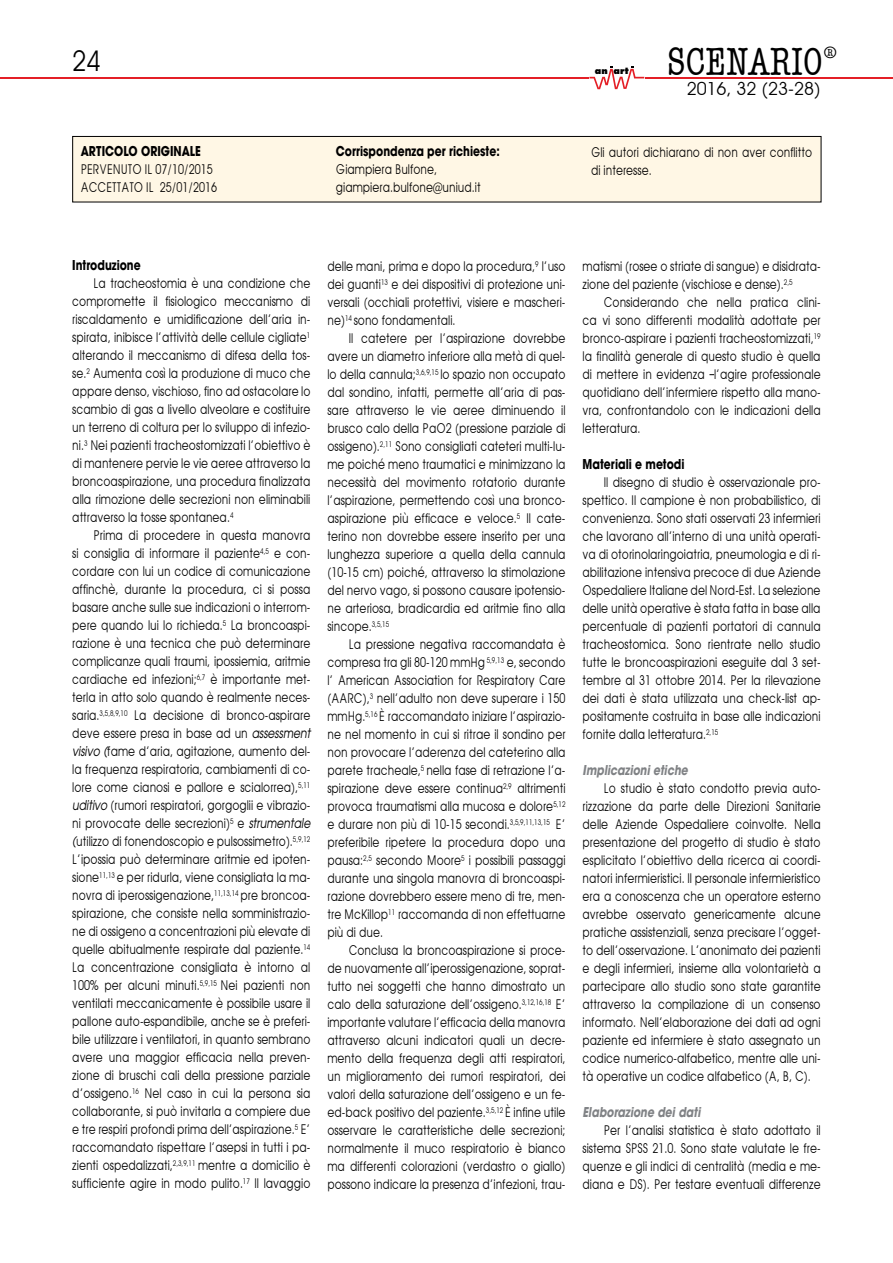
<style>
.page{position:relative;width:893px;height:1263px;background:#fff}
.page>*{position:absolute;margin:0;border:0;box-sizing:border-box;transform-origin:0 0}
.t1{font:condensed 40.5px "American Typewriter";color:#000;scale:.95 1}
.t2{font:28.5px "Avant Garde";color:#000;scale:.9 1}
.t3{font:18px "Avant Garde";color:#000}
.t4{font:13.5px/18px "Avant Garde";color:#000;text-align:justify;scale:.8 1}
.t5{font:700 13.5px "Avant Garde";color:#000;scale:.8 1}
.t6{font:italic 700 13.5px "Avant Garde";color:#808285;scale:.8 1}
.t7{font:800 9px "Futura";color:#000}
.s1{font-size:30px}
.s2{font-style:italic}
</style>
<div class="page">
<svg style="left:589px;top:66px;width:55px;height:23px"></svg>
<hr style="left:646px;top:77px;width:247px;height:1px;background:#e41f26">
<hr style="left:0;top:77px;width:588px;height:1px;background:#e41f26">
<div style="left:73px;top:136px;width:748px;height:66px;background:#fff7e5"></div>
<div style="left:72px;top:136px;width:749px;height:66px;border:1px solid #000"></div>
<h2 class="t2" style="left:72px;top:44px;width:33px">24</h2>
<p class="t5" style="left:81px;top:142px;width:152px">ARTICOLO ORIGINALE</p>
<p class="t4" style="left:81px;top:160px;width:172px">PERVENUTO IL 07/10/2015<br>ACCETTATO IL 25/01/2016</p>
<p class="t5" style="left:336px;top:142px;width:206px">Corrispondenza per richieste:</p>
<p class="t4" style="left:336px;top:160px;width:182px">Giampiera Bulfone, giampiera.bulfone@uniud.it</p>
<p class="t7" style="left:595px;top:65px;width:35px">an art</p>
<h1 class="t1" style="left:667px;top:39px;width:181px">SCENARIO<span class="s1">®</span></h1>
<h3 class="t3" style="left:687px;top:78px;width:135px">2016, 32 (23-28)</h3>
<p class="t4" style="left:591px;top:143px;width:278px">Gli autori dichiarano di non aver conflitto di interesse.</p>
<p class="t5" style="left:72px;top:257px;width:87px">Introduzione</p>
<p class="t4" style="left:72px;top:274px;width:299px;text-indent:21px">La tracheostomia è una condizione che compromette il fisiologico meccanismo di riscaldamento e umidificazione dell’aria in&shy;spirata, inibisce l’attività delle cellule cigliate<sup>1 </sup>alterando il meccanismo di difesa della tos&shy;se.<sup>2</sup> Aumenta così la produzione di muco che appare denso, vischioso, fino ad ostacolare lo scambio di gas a livello alveolare e costituire un terreno di coltura per lo sviluppo di infezio&shy;ni.<sup>3</sup> Nei pazienti tracheostomizzati l’obiettivo è di mantenere pervie le vie aeree attraverso la broncoaspirazione, una procedura finalizzata alla rimozione delle secrezioni non eliminabili attraverso la tosse spontanea.<sup>4</sup></p>
<p class="t4" style="left:72px;top:526px;width:299px;text-indent:21px">Prima di procedere in questa manovra si consiglia di informare il paziente<sup>4,5</sup> e con&shy;cordare con lui un codice di comunicazione affinchè, durante la procedura, ci si possa basare anche sulle sue indicazioni o interrom&shy;pere quando lui lo richieda.<sup>5</sup> La broncoaspi&shy;razione è una tecnica che può determinare complicanze quali traumi, ipossiemia, aritmie cardiache ed infezioni;<sup>6,7</sup> è importante met&shy;terla in atto solo quando è realmente neces&shy;saria.<sup>3,5,8,9,10</sup> La decisione di bronco-aspirare deve essere presa in base ad un <span class="s2">assessment visivo (</span>fame d’aria, agitazione, aumento del&shy;la frequenza respiratoria, cambiamenti di co&shy;lore come cianosi e pallore e scialorrea),<sup>5,11 </sup><span class="s2">uditivo</span> (rumori respiratori, gorgoglii e vibrazio&shy;ni provocate delle secrezioni)<sup>5</sup> e <span class="s2">strumentale (</span>utilizzo di fonendoscopio e pulsossimetro).<sup>5,9,12<br></sup>L’ipossia può determinare aritmie ed ipoten&shy;sione<sup>11,13</sup> e per ridurla, viene consigliata la ma&shy;novra di iperossigenazione,<sup>11,13,14</sup> pre broncoa&shy;spirazione, che consiste nella somministrazio&shy;ne di ossigeno a concentrazioni più elevate di quelle abitualmente respirate dal paziente.<sup>14<br></sup>La concentrazione consigliata è intorno al 100% per alcuni minuti.<sup>5,9,15</sup> Nei pazienti non ventilati meccanicamente è possibile usare il pallone auto-espandibile, anche se è preferi&shy;bile utilizzare i ventilatori, in quanto sembrano avere una maggior efficacia nella preven&shy;zione di bruschi cali della pressione parziale d’ossigeno.<sup>16</sup> Nel caso in cui la persona sia collaborante, si può invitarla a compiere due e tre respiri profondi prima dell’aspirazione.<sup>5</sup> E’ raccomandato rispettare l’asepsi in tutti i pa&shy;zienti ospedalizzati,<sup>2,3,9,11</sup> mentre a domicilio è sufficiente agire in modo pulito.<sup>17</sup> Il lavaggio</p>
<p class="t4" style="left:327px;top:257px;width:299px">delle mani, prima e dopo la procedura,<sup>9</sup> l’uso dei guanti<sup>13</sup> e dei dispositivi di protezione uni&shy;versali (occhiali protettivi, visiere e mascheri&shy;ne)<sup>14</sup> sono fondamentali.</p>
<p class="t4" style="left:327px;top:329px;width:299px;text-indent:21px">Il catetere per l’aspirazione dovrebbe avere un diametro inferiore alla metà di quel&shy;lo della cannula;<sup>3,6,9,15</sup> lo spazio non occupato dal sondino, infatti, permette all’aria di pas&shy;sare attraverso le vie aeree diminuendo il brusco calo della PaO2 (pressione parziale di ossigeno).<sup>2,11</sup> Sono consigliati cateteri multi-lu&shy;me poiché meno traumatici e minimizzano la necessità del movimento rotatorio durante l’aspirazione, permettendo così una bronco&shy;aspirazione più efficace e veloce.<sup>5</sup> Il cate&shy;terino non dovrebbe essere inserito per una lunghezza superiore a quella della cannula (10-15 cm) poiché, attraverso la stimolazione del nervo vago, si possono causare ipotensio&shy;ne arteriosa, bradicardia ed aritmie fino alla sincope.<sup>3,5,15</sup></p>
<p class="t4" style="left:327px;top:635px;width:299px;text-indent:21px">La pressione negativa raccomandata è compresa tra gli 80-120 mmHg <sup>5,9,13</sup> e, secondo l’ American Association for Respiratory Care (AARC),<sup>3</sup> nell’adulto non deve superare i 150 mmHg.<sup>5,16</sup> È raccomandato iniziare l’aspirazio&shy;ne nel momento in cui si ritrae il sondino per non provocare l’aderenza del cateterino alla parete tracheale,<sup>5</sup> nella fase di retrazione l’a&shy;spirazione deve essere continua<sup>2,9</sup> altrimenti provoca traumatismi alla mucosa e dolore<sup>5,12 </sup>e durare non più di 10-15 secondi.<sup>3,5,9,11,13,15</sup> E’ preferibile ripetere la procedura dopo una pausa:<sup>2,5</sup> secondo Moore<sup>5</sup> i possibili passaggi durante una singola manovra di broncoaspi&shy;razione dovrebbero essere meno di tre, men&shy;tre McKillop<sup>11</sup> raccomanda di non effettuarne più di due.</p>
<p class="t4" style="left:327px;top:941px;width:299px;text-indent:21px">Conclusa la broncoaspirazione si proce&shy;de nuovamente all’iperossigenazione, soprat&shy;tutto nei soggetti che hanno dimostrato un calo della saturazione dell’ossigeno.<sup>3,12,16,18</sup> E’ importante valutare l’efficacia della manovra attraverso alcuni indicatori quali un decre&shy;mento della frequenza degli atti respiratori, un miglioramento dei rumori respiratori, dei valori della saturazione dell’ossigeno e un fe&shy;ed-back positivo del paziente.<sup>3,5,12</sup> È infine utile osservare le caratteristiche delle secrezioni; normalmente il muco respiratorio è bianco ma differenti colorazioni (verdastro o giallo) possono indicare la presenza d’infezioni, trau-</p>
<p class="t4" style="left:583px;top:257px;width:299px">matismi (rosee o striate di sangue) e disidrata&shy;zione del paziente (vischiose e dense).<sup>2,5</sup></p>
<p class="t4" style="left:583px;top:293px;width:299px;text-indent:21px">Considerando che nella pratica clini&shy;ca vi sono differenti modalità adottate per bronco-aspirare i pazienti tracheostomizzati,<sup>19 </sup>la finalità generale di questo studio è quella di mettere in evidenza l’agire professionale quotidiano dell’infermiere rispetto alla mano&shy;vra, confrontandolo con le indicazioni della letteratura.</p>
<p class="t5" style="left:583px;top:455px;width:129px">Materiali e metodi</p>
<p class="t4" style="left:583px;top:473px;width:299px;text-indent:21px">Il disegno di studio è osservazionale pro&shy;spettico. Il campione è non probabilistico, di convenienza. Sono stati osservati 23 infermieri che lavorano all’interno di una unità operati&shy;va di otorinolaringoiatria, pneumologia e di ri&shy;abilitazione intensiva precoce di due Aziende Ospedaliere Italiane del Nord-Est. La selezione delle unità operative è stata fatta in base alla percentuale di pazienti portatori di cannula tracheostomica. Sono rientrate nello studio tutte le broncoaspirazioni eseguite dal 3 set&shy;tembre al 31 ottobre 2014. Per la rilevazione dei dati è stata utilizzata una check-list ap&shy;positamente costruita in base alle indicazioni fornite dalla letteratura.<sup>2,15</sup></p>
<p class="t6" style="left:583px;top:761px;width:133px">Implicazioni etiche</p>
<p class="t4" style="left:583px;top:779px;width:299px;text-indent:21px">Lo studio è stato condotto previa auto&shy;rizzazione da parte delle Direzioni Sanitarie delle Aziende Ospedaliere coinvolte. Nella presentazione del progetto di studio è stato esplicitato l’obiettivo della ricerca ai coordi&shy;natori infermieristici. Il personale infermieristico era a conoscenza che un operatore esterno avrebbe osservato genericamente alcune pratiche assistenziali, senza precisare l’ogget&shy;to dell’osservazione. L’anonimato dei pazienti e degli infermieri, insieme alla volontarietà a partecipare allo studio sono state garantite attraverso la compilazione di un consenso informato. Nell’elaborazione dei dati ad ogni paziente ed infermiere è stato assegnato un codice numerico-alfabetico, mentre alle uni&shy;tà operative un codice alfabetico (A, B, C).</p>
<p class="t6" style="left:583px;top:1103px;width:149px">Elaborazione dei dati</p>
<p class="t4" style="left:583px;top:1121px;width:299px;text-indent:21px">Per l’analisi statistica è stato adottato il sistema SPSS 21.0. Sono state valutate le fre&shy;quenze e gli indici di centralità (media e me&shy;diana e DS). Per testare eventuali differenze</p>
</div>
